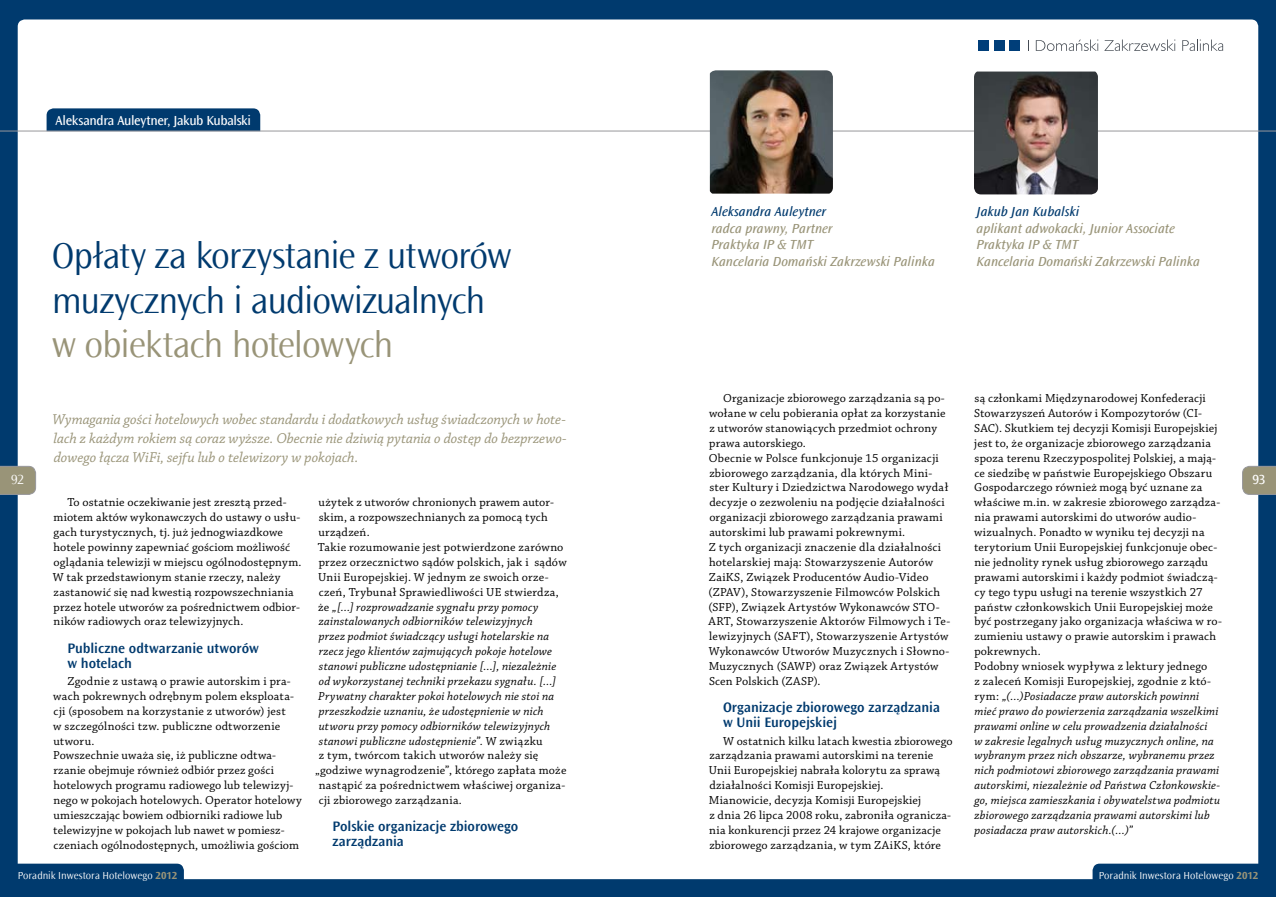
<style>
.page{position:relative;width:1276px;height:897px;background:#fff}
.page>*{position:absolute;margin:0;border:0;box-sizing:border-box;transform-origin:0 0}
.t1{font:300 37.5px/44.6px "Ocean Sans Std";letter-spacing:-.03em;color:#003a6e}
.t2{font:300 37.5px "Ocean Sans Std";letter-spacing:-.03em;color:#999478}
.t3{font:italic 15px/18.8px "Chaparral Pro";color:#999478;text-align:justify}
.t4{font:600 14.38px/14.9px "Ocean Sans Std";letter-spacing:-.005em;color:#003a6e}
.t5{font:italic 13.75px/16.5px "Ocean Sans Std";color:#999478}
.t6{font:13.75px "Ocean Sans Std";letter-spacing:-.025em;color:#fff}
.t7{font:italic 13.75px "Ocean Sans Std";color:#003a6e}
.t8{font:300 13.75px "Ocean Sans Std";color:#fff}
.t9{font:12.25px/14.9px "Chaparral Pro";letter-spacing:.015em;color:#000}
.t10{font:italic 12.25px "Chaparral Pro";letter-spacing:.015em;color:#000}
.t11{font:300 10.62px "Ocean Sans Std";color:#fff}
.s1{font-style:normal}
.s2{font-weight:700;color:#999478}
.s3{font-style:italic}
</style>
<div class="page">
<div style="left:0;top:0;width:638px;height:896px;background:#003a6e"></div>
<div style="left:18px;top:19px;width:620px;height:860px;background:#fff"></div>
<svg style="left:47px;top:108px;width:213px;height:23px"></svg>
<svg style="left:0;top:466px;width:36px;height:28px"></svg>
<hr style="left:0;top:131px;width:638px;height:1px;background:#97979b">
<svg style="left:17px;top:863px;width:167px;height:16px"></svg>
<div style="left:638px;top:0;width:638px;height:896px;background:#003a6e"></div>
<div style="left:638px;top:19px;width:620px;height:860px;background:#fff"></div>
<svg style="left:1242px;top:466px;width:34px;height:28px"></svg>
<hr style="left:638px;top:131px;width:638px;height:1px;background:#97979b">
<svg style="left:1092px;top:863px;width:167px;height:17px"></svg>
<img style="left:710px;top:70px;width:123px;height:124px">
<img style="left:974px;top:71px;width:124px;height:123px">
<div style="left:1009px;top:40px;width:11px;height:11px;background:#003e79"></div>
<div style="left:978px;top:40px;width:10px;height:11px;background:#003e79"></div>
<div style="left:994px;top:40px;width:10px;height:11px;background:#003e79"></div>
<svg style="left:1035px;top:39px;width:63px;height:12px"></svg>
<svg style="left:1182px;top:39px;width:41px;height:12px"></svg>
<svg style="left:1104px;top:39px;width:71px;height:12px"></svg>
<p class="t6" style="left:56px;top:112px;width:197px">Aleksandra Auleytner, Jakub Kubalski</p>
<h1 class="t1" style="left:52px;top:234px;width:462px">Opłaty za korzystanie z utworów muzycznych i audiowizualnych</h1>
<h1 class="t2" style="left:52px;top:324px;width:343px">w obiektach hotelowych</h1>
<p class="t8" style="left:11px;top:472px;width:14px">92</p>
<p class="t3" style="left:53px;top:410px;width:516px">Wymagania gości hotelowych wobec standardu i dodatkowych usług świadczonych w hote&shy;lach z każdym rokiem są coraz wyższe. Obecnie nie dziwią pytania o dostęp do bezprzewo&shy;dowego łącza WiFi, sejfu lub o telewizory w pokojach.</p>
<p class="t9" style="left:53px;top:495px;width:250px;text-indent:14px">To ostatnie oczekiwanie jest zresztą przed&shy;miotem aktów wykonawczych do ustawy o usłu&shy;gach turystycznych, tj. już jednogwiazdkowe hotele powinny zapewniać gościom możliwość oglądania telewizji w miejscu ogólnodostępnym.<br>W tak przedstawionym stanie rzeczy, należy zastanowić się nad kwestią rozpowszechniania przez hotele utworów za pośrednictwem odbior&shy;ników radiowych oraz telewizyjnych.</p>
<p class="t4" style="left:67px;top:640px;width:193px">Publiczne odtwarzanie utworów w hotelach</p>
<p class="t9" style="left:53px;top:674px;width:250px;text-indent:14px">Zgodnie z ustawą o prawie autorskim i pra&shy;wach pokrewnych odrębnym polem eksploata&shy;cji (sposobem na korzystanie z utworów) jest<br>w szczególności tzw. publiczne odtworzenie utworu.<br>Powszechnie uważa się, iż publiczne odtwa&shy;rzanie obejmuje również odbiór przez gości hotelowych programu radiowego lub telewizyj&shy;nego w pokojach hotelowych. Operator hotelowy umieszczając bowiem odbiorniki radiowe lub telewizyjne w pokojach lub nawet w pomiesz&shy;czeniach ogólnodostępnych, umożliwia gościom</p>
<p class="t9" style="left:318px;top:495px;width:237px">użytek z utworów chronionych prawem autor-</p>
<p class="t9" style="left:319px;top:510px;width:230px">skim, a rozpowszechnianych za pomocą tych</p>
<p class="t9" style="left:318px;top:525px;width:53px">urządzeń.</p>
<p class="t9" style="left:318px;top:540px;width:247px">Takie rozumowanie jest potwierdzone zarówno</p>
<p class="t9" style="left:319px;top:555px;width:249px">przez orzecznictwo sądów polskich, jak i sądów</p>
<p class="t9" style="left:318px;top:570px;width:232px">Unii Europejskiej. W jednym ze swoich orze-</p>
<p class="t9" style="left:319px;top:584px;width:241px">czeń, Trybunał Sprawiedliwości UE stwierdza,</p>
<p class="t10" style="left:318px;top:600px;width:222px"><span class="s1">że</span> „[…] rozprowadzanie sygnału przy pomocy</p>
<p class="t10" style="left:319px;top:614px;width:215px">zainstalowanych odbiorników telewizyjnych</p>
<p class="t10" style="left:319px;top:629px;width:232px">przez podmiot świadczący usługi hotelarskie na</p>
<p class="t10" style="left:319px;top:644px;width:235px">rzecz jego klientów zajmujących pokoje hotelowe</p>
<p class="t10" style="left:319px;top:659px;width:239px">stanowi publiczne udostępnianie […], niezależnie</p>
<p class="t10" style="left:319px;top:674px;width:239px">od wykorzystanej techniki przekazu sygnału. […]</p>
<p class="t10" style="left:318px;top:689px;width:237px">Prywatny charakter pokoi hotelowych nie stoi na</p>
<p class="t10" style="left:319px;top:704px;width:226px">przeszkodzie uznaniu, że udostępnienie w nich</p>
<p class="t10" style="left:319px;top:719px;width:233px">utworu przy pomocy odbiorników telewizyjnych</p>
<p class="t10" style="left:319px;top:734px;width:225px">stanowi publiczne udostępnienie”. <span class="s1">W związku</span></p>
<p class="t9" style="left:319px;top:748px;width:221px">z tym, twórcom takich utworów należy się</p>
<p class="t9" style="left:315px;top:763px;width:253px">„godziwe wynagrodzenie”, którego zapłata może</p>
<p class="t9" style="left:319px;top:778px;width:248px">nastąpić za pośrednictwem właściwej organiza-</p>
<p class="t9" style="left:319px;top:793px;width:145px">cji zbiorowego zarządzania.</p>
<p class="t4" style="left:332px;top:819px;width:187px">Polskie organizacje zbiorowego zarządzania</p>
<p class="t11" style="left:18px;top:869px;width:161px">Poradnik Inwestora Hotelowego <span class="s2">2012</span></p>
<p class="t7" style="left:711px;top:204px;width:116px">Aleksandra Auleytner</p>
<p class="t5" style="left:711px;top:220px;width:225px">radca prawny, Partner<br>Praktyka IP &amp; TMT<br>Kancelaria Domański Zakrzewski Palinka</p>
<p class="t7" style="left:976px;top:204px;width:104px">Jakub Jan Kubalski</p>
<p class="t5" style="left:976px;top:220px;width:225px">aplikant adwokacki, Junior Associate<br>Praktyka IP &amp; TMT<br>Kancelaria Domański Zakrzewski Palinka</p>
<p class="t9" style="left:708px;top:391px;width:243px;text-indent:15px">Organizacje zbiorowego zarządzania są po&shy;wołane w celu pobierania opłat za korzystanie z utworów stanowiących przedmiot ochrony prawa autorskiego.<br>Obecnie w Polsce funkcjonuje 15 organizacji zbiorowego zarządzania, dla których Mini&shy;ster Kultury i Dziedzictwa Narodowego wydał decyzje o zezwoleniu na podjęcie działalności organizacji zbiorowego zarządzania prawami autorskimi lub prawami pokrewnymi.<br>Z tych organizacji znaczenie dla działalności hotelarskiej mają: Stowarzyszenie Autorów ZaiKS, Związek Producentów Audio-Video (ZPAV), Stowarzyszenie Filmowców Polskich (SFP), Związek Artystów Wykonawców STO-ART, Stowarzyszenie Aktorów Filmowych i Te&shy;lewizyjnych (SAFT), Stowarzyszenie Artystów Wykonawców Utworów Muzycznych i Słowno-Muzycznych (SAWP) oraz Związek Artystów Scen Polskich (ZASP).</p>
<p class="t4" style="left:723px;top:700px;width:218px">Organizacje zbiorowego zarządzania w Unii Europejskiej</p>
<p class="t9" style="left:709px;top:733px;width:245px;text-indent:14px">W ostatnich kilku latach kwestia zbiorowego zarządzania prawami autorskimi na terenie Unii Europejskiej nabrała kolorytu za sprawą działalności Komisji Europejskiej.<br>Mianowicie, decyzja Komisji Europejskiej<br>z dnia 26 lipca 2008 roku, zabroniła ogranicza&shy;nia konkurencji przez 24 krajowe organizacje zbiorowego zarządzania, w tym ZAiKS, które</p>
<p class="t9" style="left:974px;top:391px;width:249px">są członkami Międzynarodowej Konfederacji Stowarzyszeń Autorów i Kompozytorów (CI-SAC). Skutkiem tej decyzji Komisji Europejskiej jest to, że organizacje zbiorowego zarządzania spoza terenu Rzeczypospolitej Polskiej, a mają&shy;ce siedzibę w państwie Europejskiego Obszaru Gospodarczego również mogą być uznane za właściwe m.in. w zakresie zbiorowego zarządza&shy;nia prawami autorskimi do utworów audio&shy;wizualnych. Ponadto w wyniku tej decyzji na terytorium Unii Europejskiej funkcjonuje obec&shy;nie jednolity rynek usług zbiorowego zarządu prawami autorskimi i każdy podmiot świadczą&shy;cy tego typu usługi na terenie wszystkich 27 państw członkowskich Unii Europejskiej może być postrzegany jako organizacja właściwa w ro&shy;zumieniu ustawy o prawie autorskim i prawach pokrewnych.<br>Podobny wniosek wypływa z lektury jednego<br>z zaleceń Komisji Europejskiej, zgodnie z któ&shy;rym: <span class="s3">„(…)Posiadacze praw autorskich powinni mieć prawo do powierzenia zarządzania wszelkimi prawami online w celu prowadzenia działalności<br>w zakresie legalnych usług muzycznych online, na wybranym przez nich obszarze, wybranemu przez nich podmiotowi zbiorowego zarządzania prawami autorskimi, niezależnie od Państwa Członkowskie&shy;go, miejsca zamieszkania i obywatelstwa podmiotu zbiorowego zarządzania prawami autorskimi lub posiadacza praw autorskich.(…)”</span></p>
<p class="t6" style="left:1252px;top:472px;width:15px">93</p>
<p class="t11" style="left:1098px;top:869px;width:161px">Poradnik Inwestora Hotelowego <span class="s2">2012</span></p>
</div>
